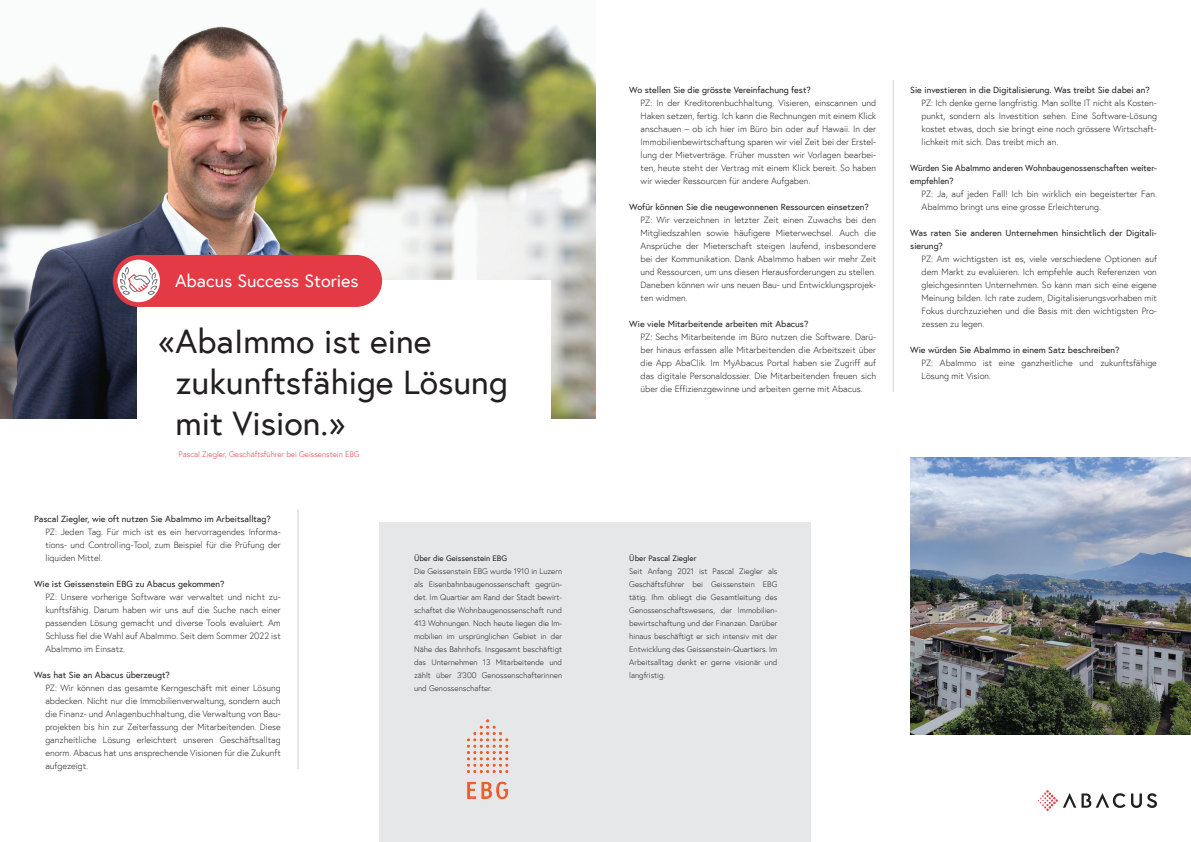
<style>
.page{position:relative;width:1191px;height:842px;background:#fff}
.page>*{position:absolute;margin:0;border:0;box-sizing:border-box;transform-origin:0 0}
.t1{font:34px/40.8px "Europa";color:#231f20}
.t2{font:18px "Europa";color:#fff}
.t3{font:300 9px/13px "Europa";color:#231f20;text-align:justify}
.t4{font:9px/13px "Europa";color:#231f20}
.t5{font:9px/13px "Europa";color:#231f20;scale:.96 1}
.t6{font:300 8px/13px "Europa";color:#231f20;text-align:justify}
.t7{font:300 8px "Europa";color:#e33a46}
.t8{font:8px "Europa";color:#231f20}
</style>
<div class="page">
<img style="left:0;top:7px;width:595px;height:411px">
<div style="left:380px;top:522px;width:431px;height:320px;background:#e6e7e9"></div>
<svg style="left:1131px;top:793px;width:26px;height:15px"></svg>
<svg style="left:1037px;top:790px;width:88px;height:21px"></svg>
<div style="left:137px;top:281px;width:414px;height:221px;background:#fff"></div>
<div style="left:113px;top:255px;width:269px;height:52px;background:#e33a46;border-radius:26px"></div>
<div style="left:117px;top:260px;width:43px;height:42px;background:#fff;border-radius:50%"></div>
<svg style="left:120px;top:267px;width:37px;height:28px"></svg>
<img style="left:910px;top:457px;width:281px;height:278px">
<img style="left:466px;top:719px;width:43px;height:81px">
<hr style="left:893px;top:80px;width:1px;height:312px;background:#d1d2d4">
<hr style="left:298px;top:509px;width:1px;height:260px;background:#d1d2d4">
<h2 class="t2" style="left:175px;top:269px;width:185px">Abacus Success Stories</h2>
<h1 class="t1" style="left:175px;top:320px;width:334px;text-indent:-17px">«AbaImmo ist eine zukunftsfähige Lösung mit Vision.»</h1>
<p class="t7" style="left:179px;top:450px;width:182px">Pascal Ziegler, Geschäftsführer bei Geissenstein EBG</p>
<p class="t4" style="left:34px;top:512px;width:238px">Pascal Ziegler, wie oft nutzen Sie AbaImmo im Arbeitsalltag?</p>
<p class="t3" style="left:45px;top:525px;width:237px">PZ: Jeden Tag. Für mich ist es ein hervorragendes Informa&shy;tions- und Controlling-Tool, zum Beispiel für die Prüfung der liquiden Mittel.</p>
<p class="t4" style="left:34px;top:577px;width:192px">Wie ist Geissenstein EBG zu Abacus gekommen?</p>
<p class="t3" style="left:45px;top:590px;width:237px">PZ: Unsere vorherige Software war verwaltet und nicht zu&shy;kunftsfähig. Darum haben wir uns auf die Suche nach einer passenden Lösung gemacht und diverse Tools evaluiert. Am Schluss fiel die Wahl auf AbaImmo. Seit dem Sommer 2022 ist AbaImmo im Einsatz.</p>
<p class="t4" style="left:34px;top:668px;width:137px">Was hat Sie an Abacus überzeugt?</p>
<p class="t3" style="left:45px;top:681px;width:237px">PZ: Wir können das gesamte Kerngeschäft mit einer Lösung abdecken. Nicht nur die Immobilienverwaltung, sondern auch die Finanz- und Anlagenbuchhaltung, die Verwaltung von Bau&shy;projekten bis hin zur Zeiterfassung der Mitarbeitenden. Diese ganzheitliche Lösung erleichtert unseren Geschäftsalltag enorm. Abacus hat uns ansprechende Visionen für die Zukunft aufgezeigt.</p>
<p class="t8" style="left:414px;top:553px;width:95px">Über die Geissenstein EBG</p>
<p class="t6" style="left:414px;top:565px;width:150px">Die Geissenstein EBG wurde 1910 in Luzern als Eisenbahnbaugenossenschaft gegrün&shy;det. Im Quartier am Rand der Stadt bewirt&shy;schaftet die Wohnbaugenossenschaft rund 413 Wohnungen. Noch heute liegen die Im&shy;mobilien im ursprünglichen Gebiet in der Nähe des Bahnhofs. Insgesamt beschäftigt das Unternehmen 13 Mitarbeitende und zählt über 3'300 Genossenschafterinnen und Genossenschafter.</p>
<p class="t4" style="left:629px;top:83px;width:183px">Wo stellen Sie die grösste Vereinfachung fest?</p>
<p class="t3" style="left:640px;top:96px;width:237px">PZ: In der Kreditorenbuchhaltung. Visieren, einscannen und Haken setzen, fertig. Ich kann die Rechnungen mit einem Klick anschauen – ob ich hier im Büro bin oder auf Hawaii. In der Immobilienbewirtschaftung sparen wir viel Zeit bei der Erstel&shy;lung der Mietverträge. Früher mussten wir Vorlagen bearbei&shy;ten, heute steht der Vertrag mit einem Klick bereit. So haben wir wieder Ressourcen für andere Aufgaben.</p>
<p class="t4" style="left:629px;top:200px;width:241px">Wofür können Sie die neugewonnenen Ressourcen einsetzen?</p>
<p class="t3" style="left:640px;top:213px;width:237px">PZ: Wir verzeichnen in letzter Zeit einen Zuwachs bei den Mitgliedszahlen sowie häufigere Mieterwechsel. Auch die Ansprüche der Mieterschaft steigen laufend, insbesondere bei der Kommunikation. Dank AbaImmo haben wir mehr Zeit und Ressourcen, um uns diesen Herausforderungen zu stellen.<br>Daneben können wir uns neuen Bau- und Entwicklungsprojek&shy;ten widmen.</p>
<p class="t4" style="left:629px;top:317px;width:181px">Wie viele Mitarbeitende arbeiten mit Abacus?</p>
<p class="t3" style="left:640px;top:330px;width:237px">PZ: Sechs Mitarbeitende im Büro nutzen die Software. Darü&shy;ber hinaus erfassen alle Mitarbeitenden die Arbeitszeit über die App AbaClik. Im MyAbacus Portal haben sie Zugriff auf das digitale Personaldossier. Die Mitarbeitenden freuen sich über die Effizienzgewinne und arbeiten gerne mit Abacus.</p>
<p class="t4" style="left:910px;top:83px;width:241px">Sie investieren in die Digitalisierung. Was treibt Sie dabei an?</p>
<p class="t3" style="left:921px;top:96px;width:237px">PZ: Ich denke gerne langfristig. Man sollte IT nicht als Kosten&shy;punkt, sondern als Investition sehen. Eine Software-Lösung kostet etwas, doch sie bringt eine noch grössere Wirtschaft&shy;lichkeit mit sich. Das treibt mich an.</p>
<p class="t5" style="left:910px;top:161px;width:258px">Würden Sie AbaImmo anderen Wohnbaugenossenschaften weiter&shy;empfehlen?</p>
<p class="t3" style="left:921px;top:187px;width:237px">PZ: Ja, auf jeden Fall! Ich bin wirklich ein begeisterter Fan.<br>AbaImmo bringt uns eine grosse Erleichterung.</p>
<p class="t4" style="left:910px;top:226px;width:248px">Was raten Sie anderen Unternehmen hinsichtlich der Digitali&shy;sierung?</p>
<p class="t3" style="left:921px;top:252px;width:237px">PZ: Am wichtigsten ist es, viele verschiedene Optionen auf dem Markt zu evaluieren. Ich empfehle auch Referenzen von gleichgesinnten Unternehmen. So kann man sich eine eigene Meinung bilden. Ich rate zudem, Digitalisierungsvorhaben mit Fokus durchzuziehen und die Basis mit den wichtigsten Pro&shy;zessen zu legen.</p>
<p class="t4" style="left:910px;top:343px;width:211px">Wie würden Sie AbaImmo in einem Satz beschreiben?</p>
<p class="t3" style="left:921px;top:356px;width:237px">PZ: AbaImmo ist eine ganzheitliche und zukunftsfähige<br>Lösung mit Vision.</p>
<p class="t8" style="left:629px;top:553px;width:69px">Über Pascal Ziegler</p>
<p class="t6" style="left:629px;top:565px;width:150px">Seit Anfang 2021 ist Pascal Ziegler als Geschäftsführer bei Geissenstein EBG tätig. Ihm obliegt die Gesamtleitung des Genossenschaftswesens, der Immobilien&shy;bewirtschaftung und der Finanzen. Darüber hinaus beschäftigt er sich intensiv mit der Entwicklung des Geissenstein-Quartiers. Im Arbeitsalltag denkt er gerne visionär und langfristig.</p>
</div>
